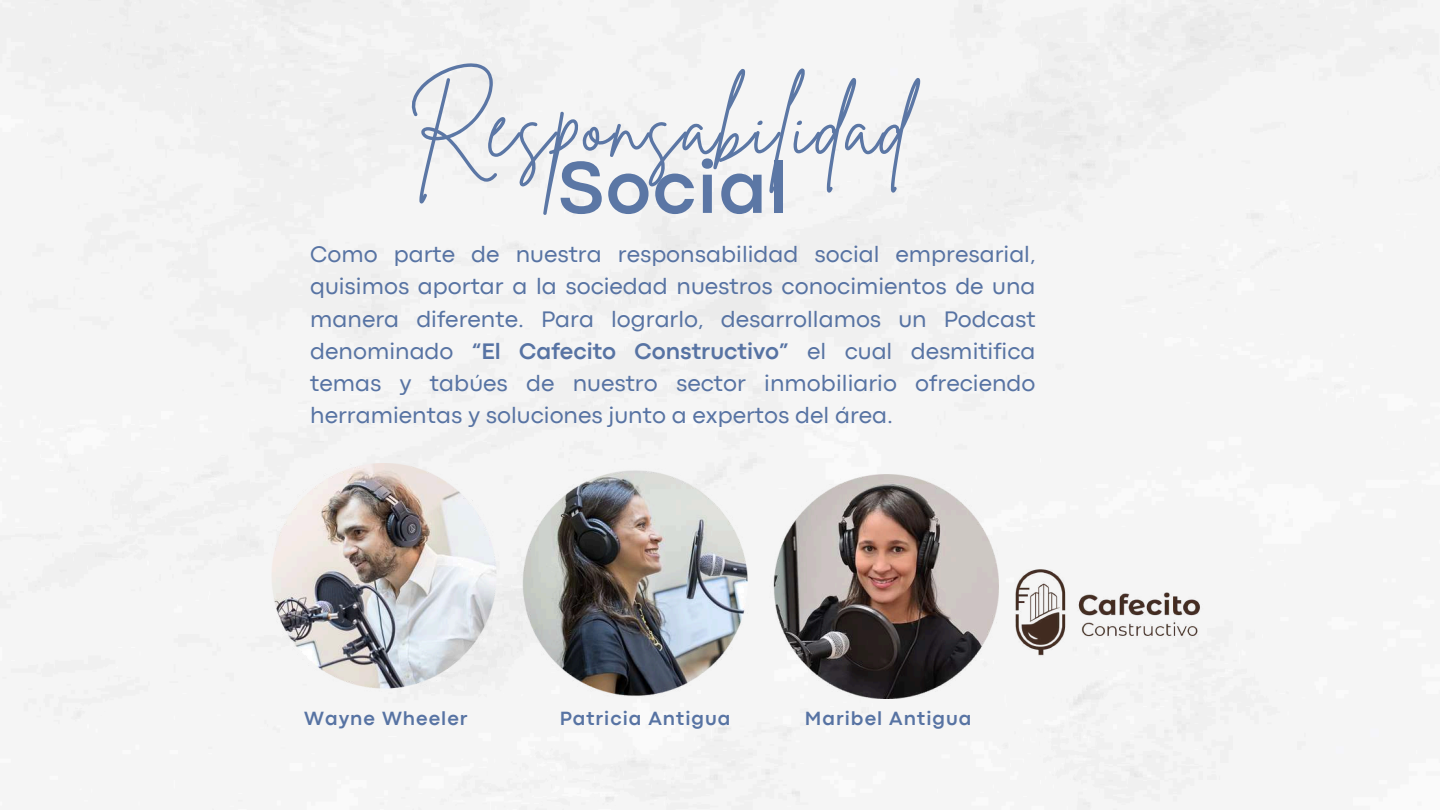
<style>
.page{position:relative;width:1440px;height:810px;background:#fff}
.page>*{position:absolute;margin:0;border:0;box-sizing:border-box;transform-origin:0 0}
.t1{font:88.1px "Brittany Signature";letter-spacing:.02em;color:#5773a3}
.t2{font:700 76.1px "Codec Pro";letter-spacing:.02em;color:#5773a3}
.t3{font:23.5px/32.2px "Codec Pro";color:#5773a3;text-align:justify}
.t4{font:700 20px "Codec Pro";letter-spacing:.05em;color:#5773a3}
.s1{font-weight:700}
</style>
<div class="page">
<img style="left:271px;top:463px;width:728px;height:236px">
<img style="left:999px;top:512px;width:213px;height:196px">
<h1 class="t1" style="left:407px;top:68px;width:503px">Responsabilidad</h1>
<h2 class="t2" style="left:558px;top:161px;width:231px">Social</h2>
<p class="t3" style="left:310px;top:240px;width:727px">Como parte de nuestra responsabilidad social empresarial, quisimos aportar a la sociedad nuestros conocimientos de una manera diferente. Para lograrlo, desarrollamos un Podcast denominado <span class="s1">“El Cafecito Constructivo”</span> el cual desmitifica temas y tabúes de nuestro sector inmobiliario ofreciendo herramientas y soluciones junto a expertos del área.</p>
<p class="t4" style="left:304px;top:711px;width:165px">Wayne Wheeler</p>
<p class="t4" style="left:560px;top:711px;width:172px">Patricia Antigua</p>
<p class="t4" style="left:805px;top:711px;width:168px">Maribel Antigua</p>
</div>
